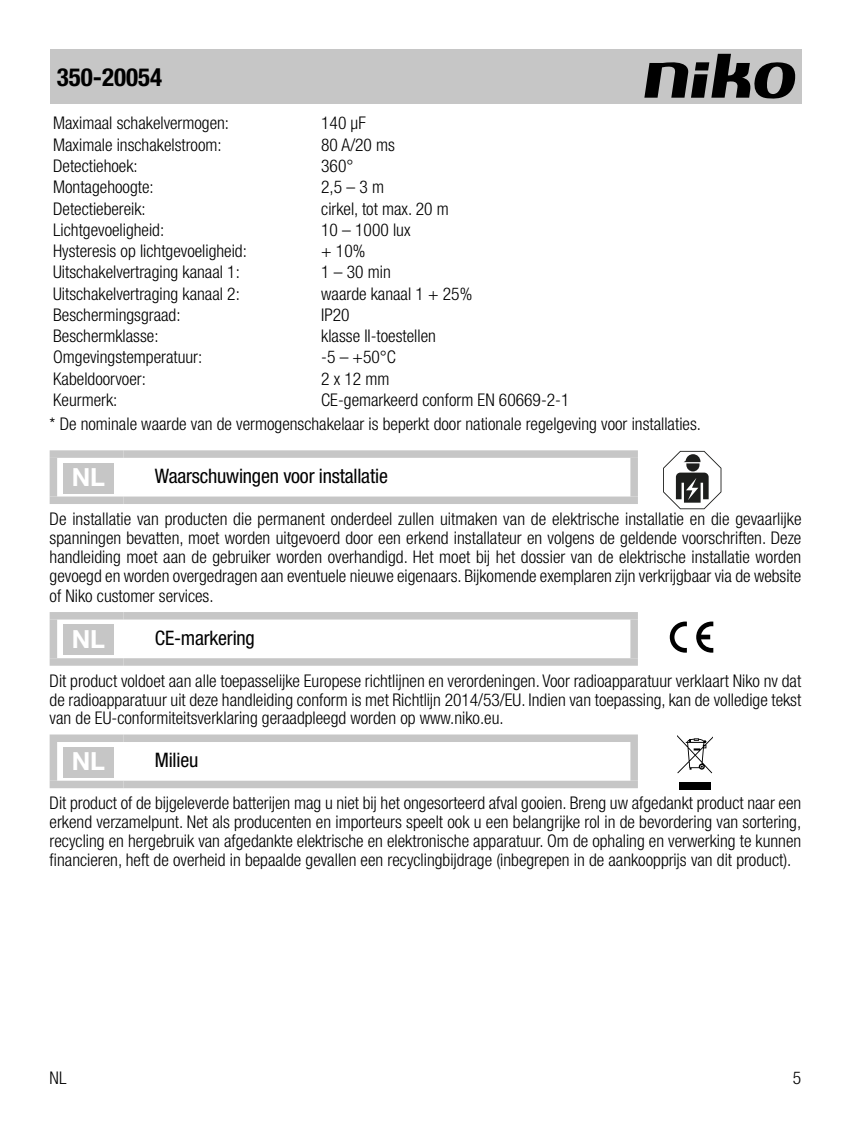
<style>
.page{position:relative;width:851px;height:1134px;background:#fff}
.page>*{position:absolute;margin:0;border:0;box-sizing:border-box;transform-origin:0 0}
.t1{font:700 condensed 25px "Helvetica Neue LT Pro";color:#000}
.t2{font:700 25px "Helvetica Neue LT Pro";color:#fff}
.t3{font:condensed 20px "Helvetica Neue LT Pro";letter-spacing:-.01em;color:#000}
.t4{font:300 condensed 17.5px/18.8px "Helvetica Neue LT Pro";color:#000;text-align:justify}
</style>
<div class="page">
<div style="left:50px;top:50px;width:751px;height:54px;background:#c6c6c6"></div>
<svg style="left:644px;top:54px;width:151px;height:45px"></svg>
<div style="left:50px;top:450px;width:73px;height:8px;background:#c6c6c6"></div>
<div style="left:50px;top:458px;width:7px;height:38px;background:#c6c6c6"></div>
<div style="left:123px;top:450px;width:514px;height:8px;background:#c6c6c6"></div>
<div style="left:630px;top:458px;width:7px;height:38px;background:#c6c6c6"></div>
<div style="left:50px;top:496px;width:73px;height:8px;background:#c6c6c6"></div>
<div style="left:123px;top:496px;width:514px;height:8px;background:#c6c6c6"></div>
<div style="left:63px;top:463px;width:50px;height:30px;background:#c6c6c6"></div>
<svg style="left:663px;top:451px;width:58px;height:58px"></svg>
<div style="left:50px;top:612px;width:73px;height:7px;background:#c6c6c6"></div>
<div style="left:50px;top:619px;width:7px;height:39px;background:#c6c6c6"></div>
<div style="left:123px;top:612px;width:514px;height:7px;background:#c6c6c6"></div>
<div style="left:630px;top:619px;width:7px;height:39px;background:#c6c6c6"></div>
<div style="left:50px;top:658px;width:73px;height:8px;background:#c6c6c6"></div>
<div style="left:123px;top:658px;width:514px;height:8px;background:#c6c6c6"></div>
<div style="left:63px;top:625px;width:50px;height:30px;background:#c6c6c6"></div>
<svg style="left:696px;top:621px;width:17px;height:32px"></svg>
<svg style="left:669px;top:621px;width:17px;height:32px"></svg>
<div style="left:50px;top:734px;width:73px;height:8px;background:#c6c6c6"></div>
<div style="left:50px;top:742px;width:7px;height:39px;background:#c6c6c6"></div>
<div style="left:123px;top:734px;width:514px;height:8px;background:#c6c6c6"></div>
<div style="left:630px;top:742px;width:7px;height:39px;background:#c6c6c6"></div>
<div style="left:50px;top:781px;width:73px;height:7px;background:#c6c6c6"></div>
<div style="left:123px;top:781px;width:514px;height:7px;background:#c6c6c6"></div>
<div style="left:63px;top:747px;width:50px;height:30px;background:#c6c6c6"></div>
<svg style="left:677px;top:735px;width:35px;height:38px"></svg>
<div style="left:679px;top:782px;width:31px;height:7px;background:#000"></div>
<h1 class="t1" style="left:57px;top:62px;width:107px">350-20054</h1>
<p class="t4" style="left:53px;top:114px;width:177px">Maximaal schakelvermogen:</p>
<p class="t4" style="left:321px;top:114px;width:46px">140 µF</p>
<p class="t4" style="left:53px;top:135px;width:170px">Maximale inschakelstroom:</p>
<p class="t4" style="left:321px;top:135px;width:75px">80 A/20 ms</p>
<p class="t4" style="left:53px;top:156px;width:86px">Detectiehoek:</p>
<p class="t4" style="left:321px;top:156px;width:34px">360°</p>
<p class="t4" style="left:53px;top:178px;width:102px">Montagehoogte:</p>
<p class="t4" style="left:321px;top:178px;width:64px">2,5 – 3 m</p>
<p class="t4" style="left:53px;top:199px;width:94px">Detectiebereik:</p>
<p class="t4" style="left:321px;top:199px;width:129px">cirkel, tot max. 20 m</p>
<p class="t4" style="left:53px;top:220px;width:113px">Lichtgevoeligheid:</p>
<p class="t4" style="left:321px;top:220px;width:91px">10 – 1000 lux</p>
<p class="t4" style="left:53px;top:241px;width:195px">Hysteresis op lichtgevoeligheid:</p>
<p class="t4" style="left:321px;top:241px;width:46px">+ 10%</p>
<p class="t4" style="left:53px;top:263px;width:188px">Uitschakelvertraging kanaal 1:</p>
<p class="t4" style="left:321px;top:263px;width:71px">1 – 30 min</p>
<p class="t4" style="left:53px;top:284px;width:188px">Uitschakelvertraging kanaal 2:</p>
<p class="t4" style="left:321px;top:284px;width:152px">waarde kanaal 1 + 25%</p>
<p class="t4" style="left:53px;top:305px;width:129px">Beschermingsgraad:</p>
<p class="t4" style="left:321px;top:305px;width:30px">IP20</p>
<p class="t4" style="left:53px;top:326px;width:107px">Beschermklasse:</p>
<p class="t4" style="left:321px;top:326px;width:116px">klasse II-toestellen</p>
<p class="t4" style="left:53px;top:348px;width:151px">Omgevingstemperatuur:</p>
<p class="t4" style="left:321px;top:348px;width:76px">-5 – +50°C</p>
<p class="t4" style="left:53px;top:369px;width:94px">Kabeldoorvoer:</p>
<p class="t4" style="left:321px;top:369px;width:70px">2 x 12 mm</p>
<p class="t4" style="left:53px;top:390px;width:66px">Keurmerk:</p>
<p class="t4" style="left:50px;top:387px;width:653px;line-height:24.5px;text-indent:271px">CE-gemarkeerd conform EN 60669-2-1<br>* De nominale waarde van de vermogenschakelaar is beperkt door nationale regelgeving voor installaties.</p>
<h1 class="t2" style="left:72px;top:462px;width:35px">NL</h1>
<p class="t3" style="left:155px;top:465px;width:234px">Waarschuwingen voor installatie</p>
<p class="t4" style="left:50px;top:510px;width:753px">De installatie van producten die permanent onderdeel zullen uitmaken van de elektrische installatie en die gevaarlijke spanningen bevatten, moet worden uitgevoerd door een erkend installateur en volgens de geldende voorschriften. Deze handleiding moet aan de gebruiker worden overhandigd. Het moet bij het dossier van de elektrische installatie worden gevoegd en worden overgedragen aan eventuele nieuwe eigenaars. Bijkomende exemplaren zijn verkrijgbaar via de website</p>
<p class="t4" style="left:50px;top:586px;width:165px">of Niko customer services.</p>
<h1 class="t2" style="left:72px;top:623px;width:35px">NL</h1>
<p class="t3" style="left:155px;top:626px;width:101px">CE-markering</p>
<p class="t4" style="left:50px;top:671px;width:753px">Dit product voldoet aan alle toepasselijke Europese richtlijnen en verordeningen. Voor radioapparatuur verklaart Niko nv dat de radioapparatuur uit deze handleiding conform is met Richtlijn 2014/53/EU. Indien van toepassing, kan de volledige tekst van de EU-conformiteitsverklaring geraadpleegd worden op www.niko.eu.</p>
<h1 class="t2" style="left:72px;top:746px;width:35px">NL</h1>
<p class="t3" style="left:155px;top:749px;width:45px">Milieu</p>
<p class="t4" style="left:50px;top:794px;width:753px">Dit product of de bijgeleverde batterijen mag u niet bij het ongesorteerd afval gooien. Breng uw afgedankt product naar een erkend verzamelpunt. Net als producenten en importeurs speelt ook u een belangrijke rol in de bevordering van sortering, recycling en hergebruik van afgedankte elektrische en elektronische apparatuur. Om de ophaling en verwerking te kunnen financieren, heft de overheid in bepaalde gevallen een recyclingbijdrage (inbegrepen in de aankoopprijs van dit product).</p>
<p class="t4" style="left:50px;top:1069px;width:18px">NL</p>
<p class="t4" style="left:792px;top:1069px;width:10px">5</p>
</div>
